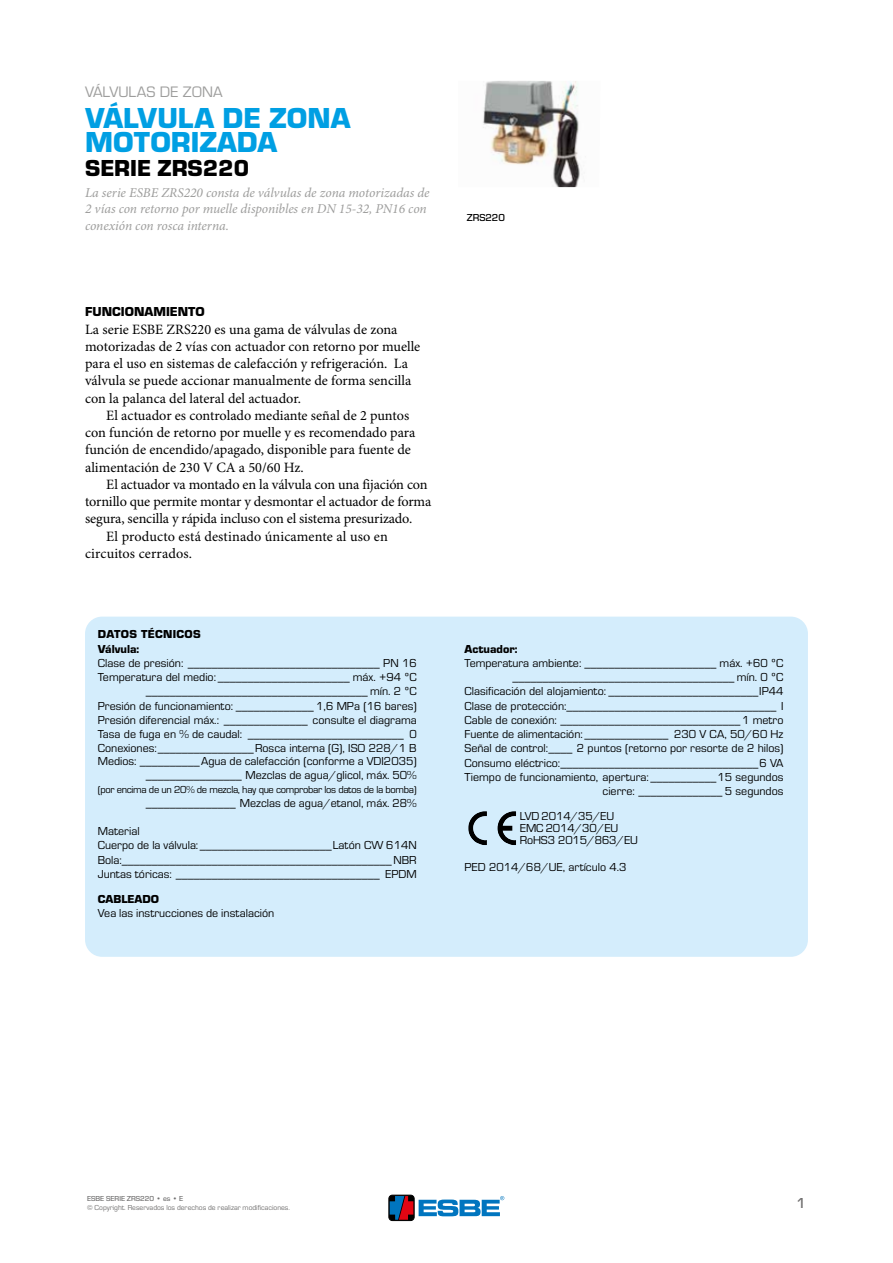
<style>
.page{position:relative;width:893px;height:1263px;background:#fff}
.page>*{position:absolute;margin:0;border:0;box-sizing:border-box;transform-origin:0 0}
.t1{font:700 30px/24px "ESBE Eurostile";color:#009fe3}
.t2{font:700 24px "ESBE Eurostile";color:#000}
.t3{font:15.75px "ESBE Eurostile";color:#9d9d9c}
.t4{font:500 15px "ESBE Eurostile";color:#706f6f}
.t5{font:14.25px/17.2px "Minion Pro";color:#000}
.t6{font:italic 13.5px/16.5px "Minion Pro";letter-spacing:-.005em;color:#9d9d9c}
.t7{font:700 13.5px "ESBE Eurostile";color:#000}
.t8{font:12px/14.2px "ESBE Eurostile";color:#000;text-align:right}
.t9{font:700 12px/14.2px "ESBE Eurostile";letter-spacing:.025em;color:#000}
.t10{font:700 12px "ESBE Eurostile";color:#000}
.t11{font:10.5px "ESBE Eurostile";letter-spacing:-.03em;color:#000}
.t12{font:500 10.5px "ESBE Eurostile";color:#000}
.t13{font:7.5px "ESBE Eurostile";color:#706f6f}
.t14{font:500 7.5px "ESBE Eurostile";color:#706f6f}
</style>
<div class="page">
<img style="left:483px;top:81px;width:97px;height:106px">
<div style="left:85px;top:617px;width:723px;height:340px;background:#d4edfc;border-radius:17px"></div>
<svg style="left:468px;top:811px;width:19px;height:34px"></svg>
<svg style="left:497px;top:811px;width:19px;height:34px"></svg>
<div style="left:389px;top:1195px;width:25px;height:25px;border:1px solid #000;border-radius:4px"></div>
<svg style="left:390px;top:1196px;width:23px;height:24px"></svg>
<svg style="left:419px;top:1196px;width:85px;height:20px"></svg>
<h3 class="t3" style="left:85px;top:83px;width:139px">VÁLVULAS DE ZONA</h3>
<h1 class="t1" style="left:85px;top:107px;width:267px">VÁLVULA DE ZONA<br>MOTORIZADA</h1>
<h2 class="t2" style="left:85px;top:155px;width:165px">SERIE ZRS220</h2>
<p class="t6" style="left:85px;top:185px;width:346px">La serie ESBE ZRS220 consta de válvulas de zona motorizadas de<br>2 vías con retorno por muelle disponibles en DN 15-32, PN16 con conexión con rosca interna.</p>
<p class="t7" style="left:85px;top:304px;width:121px">FUNCIONAMIENTO</p>
<p class="t5" style="left:85px;top:321px;width:337px">La serie ESBE ZRS220 es una gama de válvulas de zona motorizadas de 2 vías con actuador con retorno por muelle para el uso en sistemas de calefacción y refrigeración. La válvula se puede accionar manualmente de forma sencilla con la palanca del lateral del actuador.</p>
<p class="t5" style="left:85px;top:407px;width:332px;text-indent:21px">El actuador es controlado mediante señal de 2 puntos con función de retorno por muelle y es recomendado para función de encendido/apagado, disponible para fuente de alimentación de 230 V CA a 50/60 Hz.</p>
<p class="t5" style="left:106px;top:476px;width:323px">El actuador va montado en la válvula con una fijación con</p>
<p class="t5" style="left:85px;top:493px;width:348px">tornillo que permite montar y desmontar el actuador de forma</p>
<p class="t5" style="left:85px;top:511px;width:329px">segura, sencilla y rápida incluso con el sistema presurizado.</p>
<p class="t5" style="left:106px;top:528px;width:283px">El producto está destinado únicamente al uso en</p>
<p class="t5" style="left:85px;top:545px;width:109px">circuitos cerrados.</p>
<p class="t9" style="left:98px;top:627px;width:104px">DATOS TÉCNICOS<br>Válvula:</p>
<p class="t8" style="left:98px;top:656px;width:320px">Clase de presión: ________________________________ PN 16<br>Temperatura del medio: ______________________ máx. +94 ºC _____________________________________ mín. 2 ºC<br>Presión de funcionamiento: _____________ 1,6 MPa (16 bares)<br>Presión diferencial máx.: ______________ consulte el diagrama Tasa de fuga en % de caudal: __________________________ 0<br>Conexiones:________________Rosca interna (G), ISO 228/1 B Medios: __________Agua de calefacción (conforme a VDI2035) ________________ Mezclas de agua/glicol, máx. 50%</p>
<p class="t11" style="left:98px;top:784px;width:320px">(por encima de un 20% de mezcla, hay que comprobar los datos de la bomba)</p>
<p class="t8" style="left:146px;top:796px;width:272px">_______________ Mezclas de agua/etanol, máx. 28%</p>
<p class="t8" style="left:98px;top:824px;width:320px;text-align:left">Material<br>Cuerpo de la válvula:______________________Latón CW 614N Bola:_____________________________________________NBR Juntas tóricas: __________________________________ EPDM</p>
<p class="t10" style="left:98px;top:892px;width:63px">CABLEADO</p>
<p class="t8" style="left:98px;top:906px;width:178px">Vea las instrucciones de instalación</p>
<p class="t12" style="left:467px;top:211px;width:40px">ZRS220</p>
<p class="t10" style="left:465px;top:642px;width:55px">Actuador:</p>
<p class="t8" style="left:465px;top:656px;width:320px">Temperatura ambiente: ______________________ máx. +60 ºC _____________________________________ mín. 0 ºC Clasificación del alojamiento: _________________________IP44<br>Clase de protección:___________________________________ I Cable de conexión: ______________________________1 metro Fuente de alimentación: ______________ 230 V CA, 50/60 Hz Señal de control:____ 2 puntos (retorno por resorte de 2 hilos)<br>Consumo eléctrico:_________________________________6 VA Tiempo de funcionamiento, apertura: ___________15 segundos cierre: ______________ 5 segundos</p>
<p class="t8" style="left:520px;top:810px;width:120px;line-height:12px;text-align:left">LVD 2014/35/EU<br>EMC 2014/30/EU<br>RoHS3 2015/863/EU</p>
<p class="t8" style="left:465px;top:860px;width:163px">PED 2014/68/UE, artículo 4.3</p>
<p class="t14" style="left:87px;top:1194px;width:98px">ESBE SERIE ZRS220 • es • E</p>
<p class="t13" style="left:87px;top:1203px;width:204px">© Copyright. Reservados los derechos de realizar modificaciones.</p>
<p class="t4" style="left:796px;top:1195px;width:11px">1</p>
</div>
